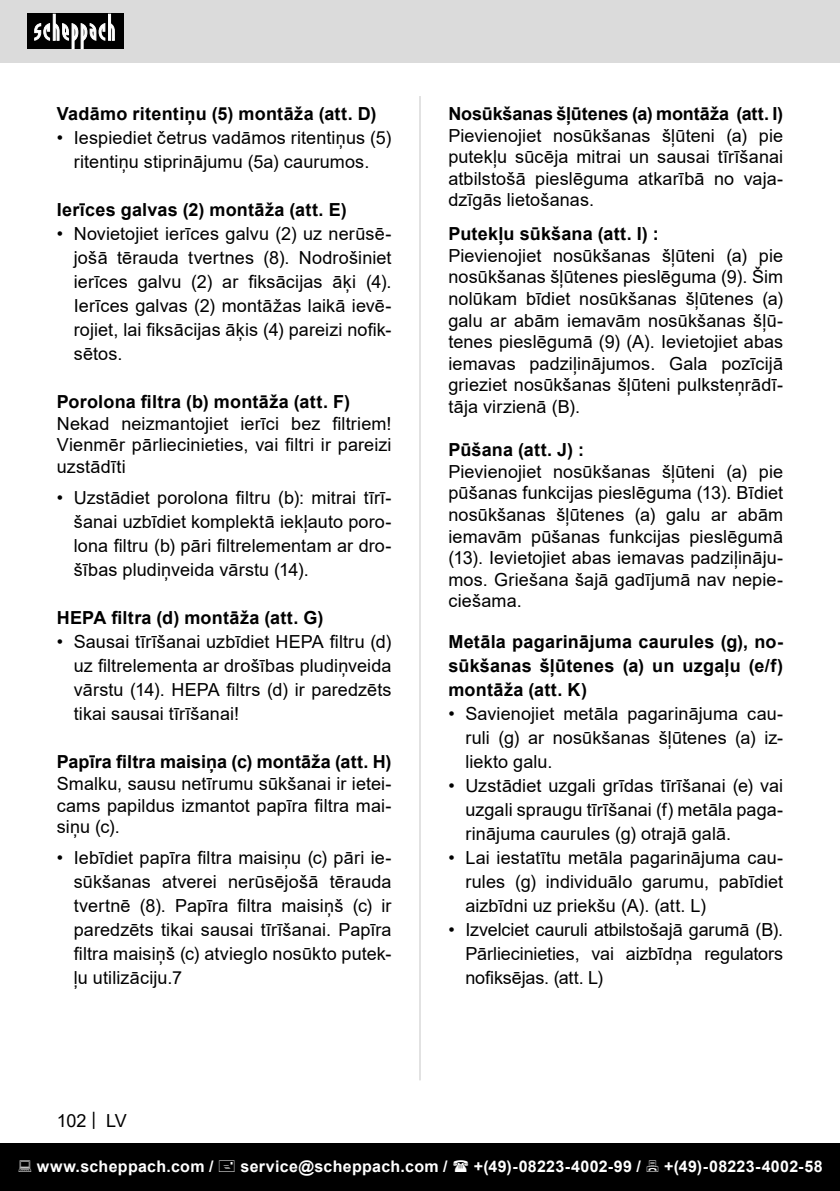
<style>
.page{position:relative;width:840px;height:1191px;background:#fff}
.page>*{position:absolute;margin:0;border:0;box-sizing:border-box;transform-origin:0 0}
.Basistext_in_Tabelle{font:18px/24px "Arial";letter-spacing:.005em;color:#000;text-align:justify}
.Subheadline{font:700 18px/24px "Arial";letter-spacing:.01em;color:#000;text-align:justify}
.t1{font:700 16px "Arial";letter-spacing:.02em;color:#fff}
</style>
<div class="page">
<div style="left:0;top:0;width:839px;height:63px;background:#dbdbdb"></div>
<div style="left:0;top:1143px;width:839px;height:48px;background:#000"></div>
<div style="left:27px;top:14px;width:96px;height:35px;background:#000"></div>
<svg style="left:34px;top:14px;width:81px;height:35px"></svg>
<hr style="left:419px;top:96px;width:1px;height:984px;background:#c7c7c7">
<p class="Subheadline" style="left:57px;top:102px;width:321px">Vadāmo ritentiņu (5) montāža (att. D)</p>
<p class="Basistext_in_Tabelle" style="left:57px;top:126px;width:336px;text-align:center">• Iespiediet četrus vadāmos ritentiņus (5) ritentiņu stiprinājumu (5a) caurumos.</p>
<p class="Subheadline" style="left:57px;top:198px;width:291px">Ierīces galvas (2) montāža (att. E)</p>
<p class="Basistext_in_Tabelle" style="left:74px;top:222px;width:319px;text-indent:-17px">• Novietojiet ierīces galvu (2) uz nerūsē&shy;jošā tērauda tvertnes (8). Nodrošiniet ierīces galvu (2) ar fiksācijas āķi (4).<br>Ierīces galvas (2) montāžas laikā ievē&shy;rojiet, lai fiksācijas āķis (4) pareizi nofik&shy;sētos.</p>
<p class="Subheadline" style="left:57px;top:390px;width:295px">Porolona filtra (b) montāža (att. F)</p>
<p class="Basistext_in_Tabelle" style="left:57px;top:412px;width:336px;line-height:21.6px">Nekad neizmantojiet ierīci bez filtriem!<br>Vienmēr pārliecinieties, vai filtri ir pareizi uzstādīti</p>
<p class="Basistext_in_Tabelle" style="left:74px;top:486px;width:319px;text-indent:-17px">• Uzstādiet porolona filtru (b): mitrai tīrī&shy;šanai uzbīdiet komplektā iekļauto poro&shy;lona filtru (b) pāri filtrelementam ar dro&shy;šības pludiņveida vārstu (14).</p>
<p class="Subheadline" style="left:57px;top:606px;width:268px">HEPA filtra (d) montāža (att. G)</p>
<p class="Basistext_in_Tabelle" style="left:74px;top:630px;width:319px;text-indent:-17px">• Sausai tīrīšanai uzbīdiet HEPA filtru (d) uz filtrelementa ar drošības pludiņveida vārstu (14). HEPA filtrs (d) ir paredzēts tikai sausai tīrīšanai!</p>
<p class="Subheadline" style="left:57px;top:750px;width:336px">Papīra filtra maisiņa (c) montāža (att. H)</p>
<p class="Basistext_in_Tabelle" style="left:57px;top:772px;width:336px;line-height:21.6px">Smalku, sausu netīrumu sūkšanai ir ietei&shy;cams papildus izmantot papīra filtra mai&shy;siņu (c).</p>
<p class="Basistext_in_Tabelle" style="left:74px;top:846px;width:319px;text-indent:-17px">• Iebīdiet papīra filtra maisiņu (c) pāri ie&shy;sūkšanas atverei nerūsējošā tērauda tvertnē (8). Papīra filtra maisiņš (c) ir paredzēts tikai sausai tīrīšanai. Papīra filtra maisiņš (c) atvieglo nosūkto putek&shy;ļu utilizāciju.7</p>
<p class="Basistext_in_Tabelle" style="left:57px;top:1108px;width:72px">102 | LV</p>
<p class="Subheadline" style="left:448px;top:102px;width:336px">Nosūkšanas šļūtenes (a) montāža (att. I)</p>
<p class="Basistext_in_Tabelle" style="left:448px;top:124px;width:336px;line-height:21.6px">Pievienojiet nosūkšanas šļūteni (a) pie putekļu sūcēja mitrai un sausai tīrīšanai atbilstošā pieslēguma atkarībā no vaja&shy;dzīgās lietošanas.</p>
<p class="Subheadline" style="left:448px;top:222px;width:212px">Putekļu sūkšana (att. I) :</p>
<p class="Basistext_in_Tabelle" style="left:448px;top:244px;width:336px;line-height:21.6px">Pievienojiet nosūkšanas šļūteni (a) pie nosūkšanas šļūtenes pieslēguma (9). Šim nolūkam bīdiet nosūkšanas šļūtenes (a) galu ar abām iemavām nosūkšanas šļū&shy;tenes pieslēgumā (9) (A). Ievietojiet abas iemavas padziļinājumos. Gala pozīcijā grieziet nosūkšanas šļūteni pulksteņrādī&shy;tāja virzienā (B).</p>
<p class="Subheadline" style="left:448px;top:438px;width:137px">Pūšana (att. J) :</p>
<p class="Basistext_in_Tabelle" style="left:448px;top:460px;width:336px;line-height:21.6px">Pievienojiet nosūkšanas šļūteni (a) pie pūšanas funkcijas pieslēguma (13). Bīdiet nosūkšanas šļūtenes (a) galu ar abām iemavām pūšanas funkcijas pieslēgumā (13). Ievietojiet abas iemavas padziļināju&shy;mos. Griešana šajā gadījumā nav nepie&shy;ciešama.</p>
<p class="Subheadline" style="left:448px;top:630px;width:336px">Metāla pagarinājuma caurules (g), no&shy;sūkšanas šļūtenes (a) un uzgaļu (e/f) montāža (att. K)</p>
<p class="Basistext_in_Tabelle" style="left:465px;top:702px;width:319px;text-indent:-17px">• Savienojiet metāla pagarinājuma cau&shy;ruli (g) ar nosūkšanas šļūtenes (a) iz&shy;liekto galu.</p>
<p class="Basistext_in_Tabelle" style="left:465px;top:774px;width:319px;text-indent:-17px">• Uzstādiet uzgali grīdas tīrīšanai (e) vai uzgali spraugu tīrīšanai (f) metāla paga&shy;rinājuma caurules (g) otrajā galā.</p>
<p class="Basistext_in_Tabelle" style="left:465px;top:846px;width:319px;text-indent:-17px">• Lai iestatītu metāla pagarinājuma cau&shy;rules (g) individuālo garumu, pabīdiet aizbīdni uz priekšu (A). (att. L)</p>
<p class="Basistext_in_Tabelle" style="left:465px;top:918px;width:319px;text-indent:-17px">• Izvelciet cauruli atbilstošajā garumā (B).<br>Pārliecinieties, vai aizbīdņa regulators nofiksējas. (att. L)</p>
<p class="t1" style="left:37px;top:1154px;width:178px">www.scheppach.com /</p>
<p class="t1" style="left:240px;top:1154px;width:208px">service@scheppach.com /</p>
<p class="t1" style="left:473px;top:1154px;width:168px">+(49)-08223-4002-99 /</p>
<p class="t1" style="left:664px;top:1154px;width:160px">+(49)-08223-4002-58</p>
</div>
